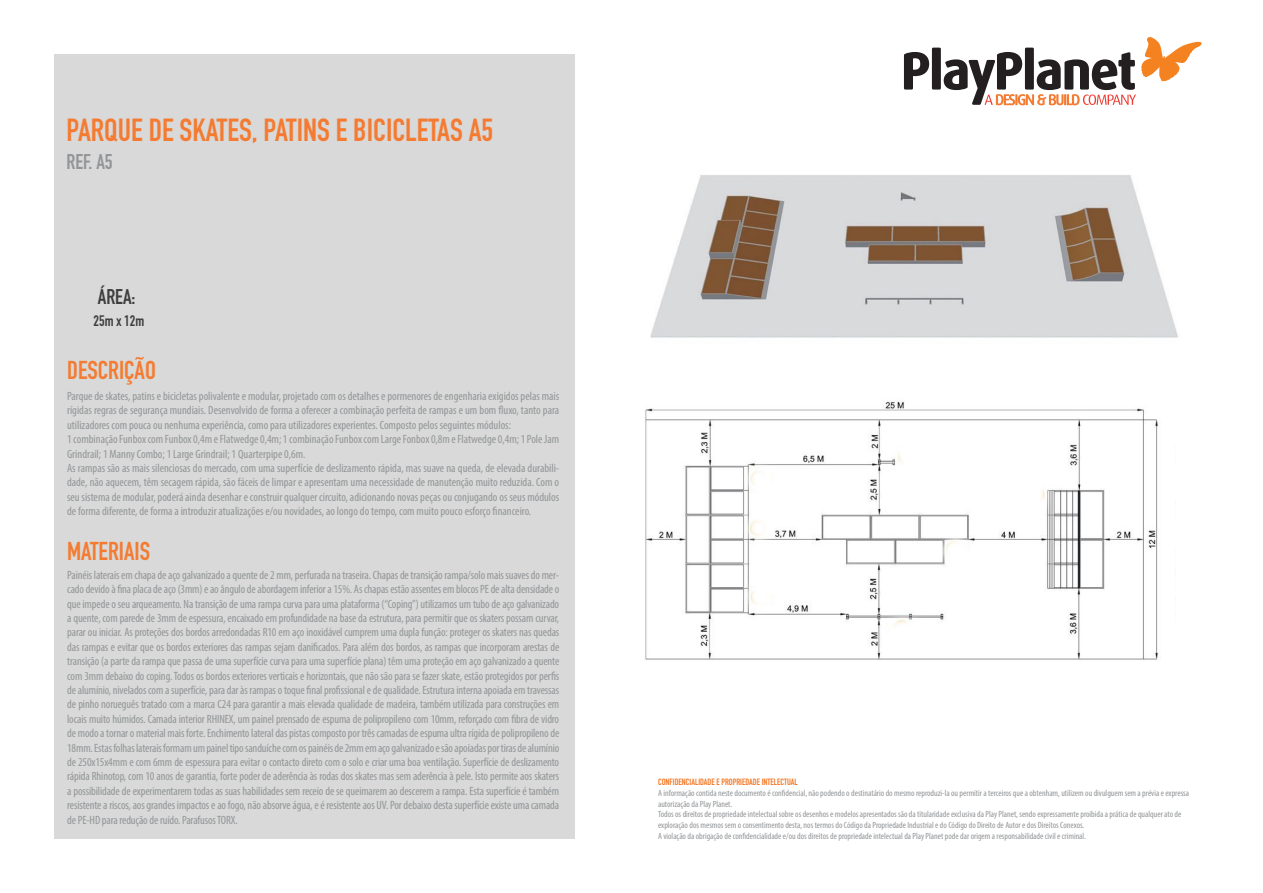
<style>
.page{position:relative;width:1263px;height:893px;background:#fff}
.page>*{position:absolute;margin:0;border:0;box-sizing:border-box;transform-origin:0 0}
.t1{font:31.5px "DIN Engschrift Std";color:#f47b31}
.t2{font:25.5px "DIN Engschrift Std";color:#f47b31}
.t3{font:21px "DIN Engschrift Std";color:#939598}
.t4{font:21px "DIN Engschrift Std";color:#3e3e3f}
.t5{font:15px "DIN Engschrift Std";color:#3e3e3f}
.t6{font:condensed 12px/14.4px "Myriad Pro";color:#939598;text-align:justify}
.t7{font:condensed 9px/10.8px "Myriad Pro";color:#939598}
.t8{font:9px "DIN Engschrift Std";color:#f47521}
</style>
<div class="page">
<div style="left:54px;top:54px;width:520px;height:785px;background:#d8d9d8"></div>
<img style="left:650px;top:175px;width:528px;height:163px">
<img style="left:645px;top:401px;width:513px;height:259px">
<svg style="left:904px;top:52px;width:25px;height:38px"></svg>
<div style="left:932px;top:48px;width:9px;height:42px;background:#231f20"></div>
<svg style="left:944px;top:38px;width:258px;height:67px"></svg>
<p class="t1" style="left:66px;top:112px;width:428px">PARQUE DE SKATES, PATINS E BICICLETAS A5</p>
<p class="t3" style="left:66px;top:149px;width:48px">REF. A5</p>
<p class="t4" style="left:98px;top:284px;width:39px">ÁREA:</p>
<p class="t5" style="left:94px;top:312px;width:52px">25m x 12m</p>
<p class="t2" style="left:67px;top:355px;width:90px">DESCRIÇÃO</p>
<p class="t6" style="left:67px;top:389px;width:494px">Parque de skates, patins e bicicletas polivalente e modular, projetado com os detalhes e pormenores de engenharia exigidos pelas mais rígidas regras de segurança mundiais. Desenvolvido de forma a oferecer a combinação perfeita de rampas e um bom fluxo, tanto para utilizadores com pouca ou nenhuma experiência, como para utilizadores experientes. Composto pelos seguintes módulos:</p>
<p class="t6" style="left:67px;top:432px;width:494px">1 combinação Funbox com Funbox 0,4m e Flatwedge 0,4m; 1 combinação Funbox com Large Fonbox 0,8m e Flatwedge 0,4m; 1 Pole Jam<br>Grindrail; 1 Manny Combo; 1 Large Grindrail; 1 Quarterpipe 0,6m.</p>
<p class="t6" style="left:67px;top:461px;width:494px">As rampas são as mais silenciosas do mercado, com uma superfície de deslizamento rápida, mas suave na queda, de elevada durabili&shy;dade, não aquecem, têm secagem rápida, são fáceis de limpar e apresentam uma necessidade de manutenção muito reduzida. Com o seu sistema de modular, poderá ainda desenhar e construir qualquer circuito, adicionando novas peças ou conjugando os seus módulos de forma diferente, de forma a introduzir atualizações e/ou novidades, ao longo do tempo, com muito pouco esforço financeiro.</p>
<p class="t2" style="left:67px;top:537px;width:85px">MATERIAIS</p>
<p class="t6" style="left:67px;top:567px;width:494px">Painéis laterais em chapa de aço galvanizado a quente de 2 mm, perfurada na traseira. Chapas de transição rampa/solo mais suaves do mer&shy;cado devido à fina placa de aço (3mm) e ao ângulo de abordagem inferior a 15%. As chapas estão assentes em blocos PE de alta densidade o que impede o seu arqueamento. Na transição de uma rampa curva para uma plataforma (“Coping”) utilizamos um tubo de aço galvanizado a quente, com parede de 3mm de espessura, encaixado em profundidade na base da estrutura, para permitir que os skaters possam curvar, parar ou iniciar. As proteções dos bordos arredondadas R10 em aço inoxidável cumprem uma dupla função: proteger os skaters nas quedas das rampas e evitar que os bordos exteriores das rampas sejam danificados. Para além dos bordos, as rampas que incorporam arestas de transição (a parte da rampa que passa de uma superfície curva para uma superfície plana) têm uma proteção em aço galvanizado a quente com 3mm debaixo do coping. Todos os bordos exteriores verticais e horizontais, que não são para se fazer skate, estão protegidos por perfis de alumínio, nivelados com a superfície, para dar às rampas o toque final profissional e de qualidade. Estrutura interna apoiada em travessas de pinho norueguês tratado com a marca C24 para garantir a mais elevada qualidade de madeira, também utilizada para construções em locais muito húmidos. Camada interior RHINEX, um painel prensado de espuma de polipropileno com 10mm, reforçado com fibra de vidro de modo a tornar o material mais forte. Enchimento lateral das pistas composto por três camadas de espuma ultra rígida de polipropileno de 18mm. Estas folhas laterais formam um painel tipo sanduíche com os painéis de 2mm em aço galvanizado e são apoiadas por tiras de alumínio de 250x15x4mm e com 6mm de espessura para evitar o contacto direto com o solo e criar uma boa ventilação. Superfície de deslizamento rápida Rhinotop, com 10 anos de garantia, forte poder de aderência às rodas dos skates mas sem aderência à pele. Isto permite aos skaters a possibilidade de experimentarem todas as suas habilidades sem receio de se queimarem ao descerem a rampa. Esta superfície é também resistente a riscos, aos grandes impactos e ao fogo, não absorve água, e é resistente aos UV. Por debaixo desta superfície existe uma camada de PE-HD para redução de ruído. Parafusos TORX.</p>
<p class="t8" style="left:658px;top:776px;width:141px">CONFIDENCIALIDADE E PROPRIEDADE INTELECTUAL</p>
<p class="t7" style="left:658px;top:787px;width:533px">A informação contida neste documento é confidencial, não podendo o destinatário do mesmo reproduzi-la ou permitir a terceiros que a obtenham, utilizem ou divulguem sem a prévia e expressa autorização da Play Planet.</p>
<p class="t7" style="left:658px;top:809px;width:525px">Todos os direitos de propriedade intelectual sobre os desenhos e modelos apresentados são da titularidade exclusiva da Play Planet, sendo expressamente proibida a prática de qualquer ato de exploração dos mesmos sem o consentimento desta, nos termos do Código da Propriedade Industrial e do Código do Direito de Autor e dos Direitos Conexos.</p>
<p class="t7" style="left:658px;top:830px;width:429px">A violação da obrigação de confidencialidade e/ou dos direitos de propriedade intelectual da Play Planet pode dar origem a responsabilidade civil e criminal.</p>
</div>
